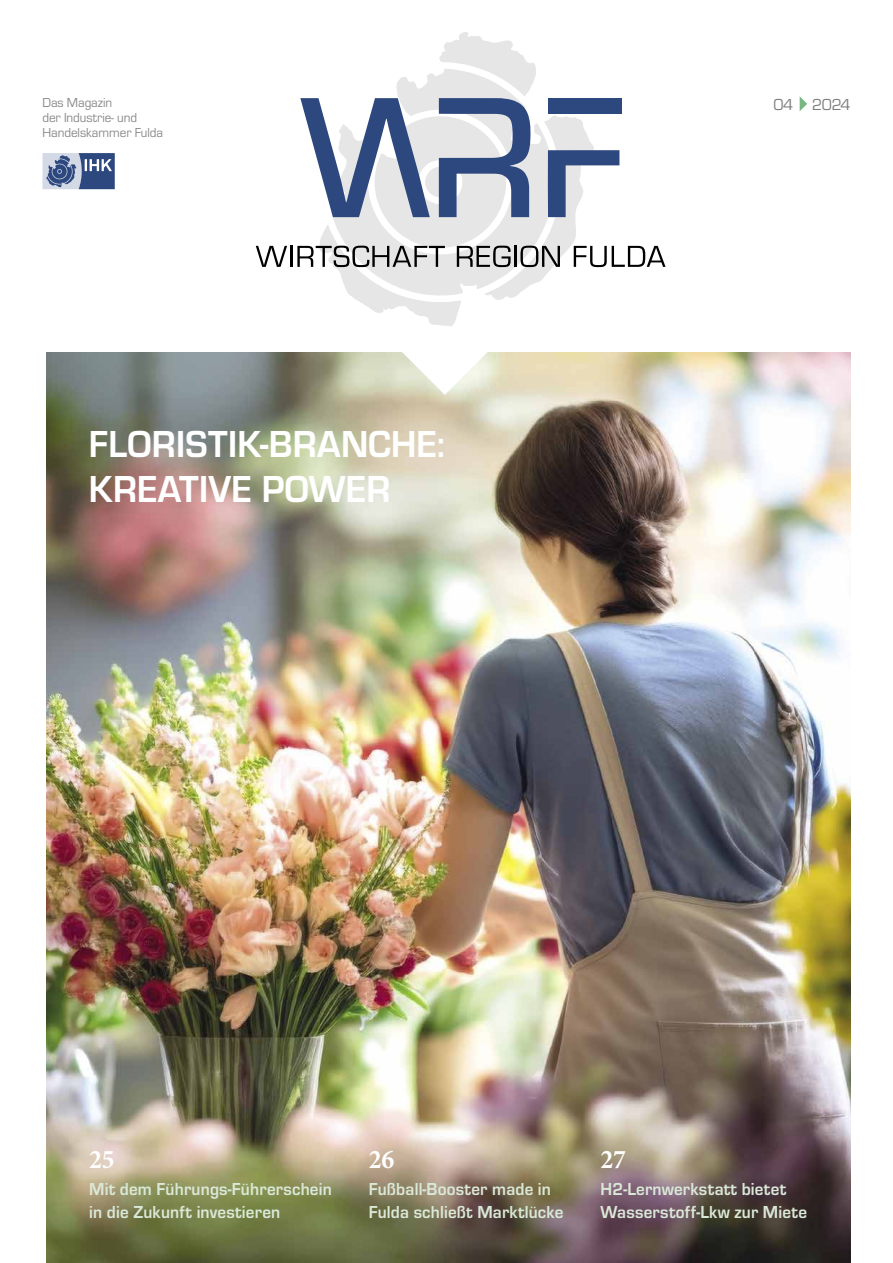
<style>
.page{position:relative;width:893px;height:1263px;background:#fff}
.page>*{position:absolute;margin:0;border:0;box-sizing:border-box;transform-origin:0 0}
.t1{font:700 39px/45px "Eurostile T";letter-spacing:.01em;color:#fff;scale:.95 1}
.t2{font:700 27px "Minion Pro";color:#fff;scale:.95 1}
.t3{font:700 18px/22.5px "Eurostile T";letter-spacing:.01em;color:#dae8d7;scale:.95 1}
.t4{font:16.5px "Eurostile T";letter-spacing:-.025em;color:#7c7c7c}
.t5{font:13.5px/15px "Eurostile T";letter-spacing:-.005em;color:#888}
</style>
<div class="page">
<img style="left:47px;top:353px;width:803px;height:910px">
<svg style="left:800px;top:97px;width:7px;height:14px"></svg>
<svg style="left:43px;top:153px;width:72px;height:36px;background:#7183a8"></svg>
<svg style="left:256px;top:246px;width:31px;height:21px"></svg>
<hr style="left:290px;top:246px;width:2px;height:21px;background:#000">
<svg style="left:297px;top:32px;width:369px;height:363px"></svg>
<div style="left:548px;top:98px;width:74px;height:15px;background:#2d487f"></div>
<p class="t5" style="left:43px;top:95px;width:71px">Das Magazin</p>
<p class="t4" style="left:774px;top:95px;width:78px">04 2024</p>
<p class="t5" style="left:43px;top:110px;width:122px">der Industrie- und<br>Handelskammer Fulda</p>
<h1 class="t1" style="left:89px;top:422px;width:376px">FLORISTIK-BRANCHE:<br>KREATIVE POWER</h1>
<h2 class="t2" style="left:89px;top:1140px;width:28px">25</h2>
<p class="t3" style="left:89px;top:1178px;width:257px">Mit dem Führungs-Führerschein in die Zukunft investieren</p>
<h2 class="t2" style="left:369px;top:1140px;width:28px">26</h2>
<p class="t3" style="left:369px;top:1178px;width:206px">Fußball-Booster made in<br>Fulda schließt Marktlücke</p>
<h2 class="t2" style="left:601px;top:1140px;width:28px">27</h2>
<p class="t3" style="left:601px;top:1178px;width:219px">H2-Lernwerkstatt bietet<br>Wasserstoff-Lkw zur Miete</p>
</div>
